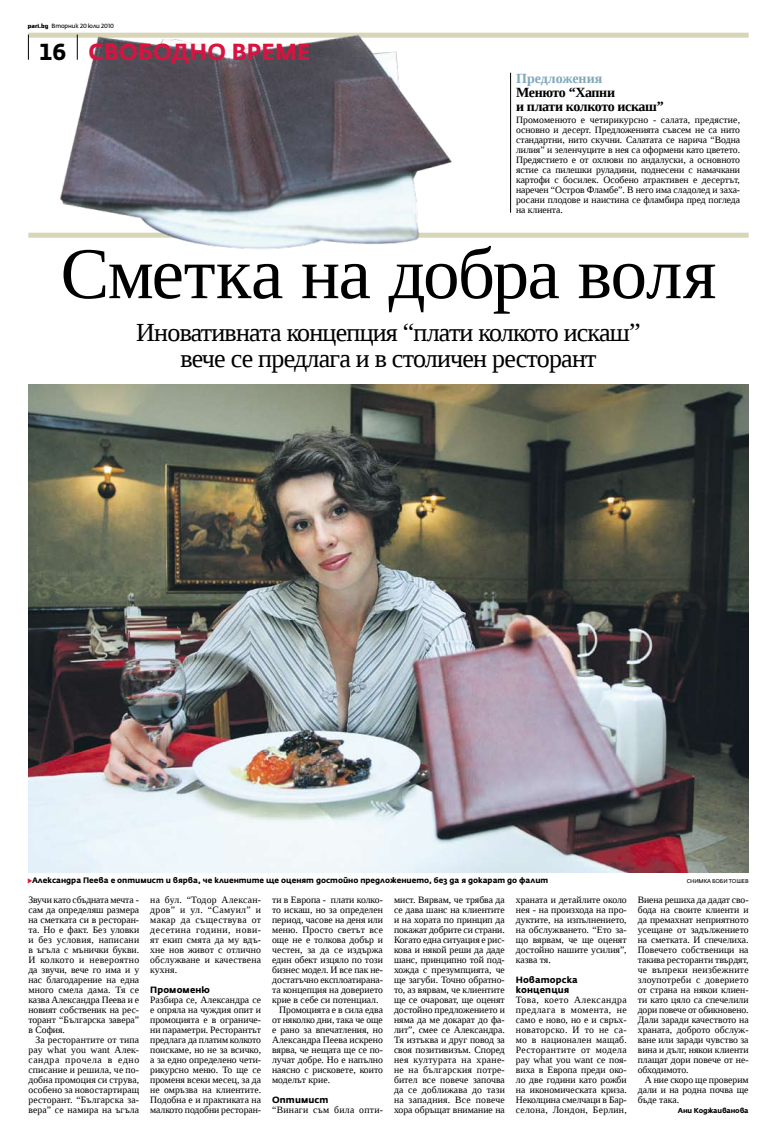
<style>
.page{position:relative;width:777px;height:1134px;background:#fff}
.page>*{position:absolute;margin:0;border:0;box-sizing:border-box;transform-origin:0 0}
.t1{font:73px "Liberation Serif";letter-spacing:-.02em;color:#000}
.t2{font:26px/26.1px "Liberation Serif";letter-spacing:-.03em;color:#000;text-align:center}
.t3{font:700 23px "Fedra Sans Alt Pro";letter-spacing:.01em;color:#d71440;scale:.96 1}
.t4{font:700 14px/14px "Liberation Serif";letter-spacing:-.025em;color:#000}
.t5{font:9.7px/10px "Liberation Serif";color:#000;text-align:justify}
.t6{font:9.7px "Liberation Serif";letter-spacing:.02em;color:#000}
.t7{font:9.7px "Liberation Serif";letter-spacing:.03em;color:#000}
.t8{font:9.7px "Liberation Serif";letter-spacing:.025em;color:#000}
.t9{font:9.7px "Liberation Serif";letter-spacing:.035em;color:#000}
.t10{font:9.7px "Liberation Serif";letter-spacing:.06em;color:#000}
.t11{font:700 9px/10px "Fedra Sans Alt Pro";letter-spacing:.015em;color:#000}
.t12{font:700 7.8px "Fedra Sans Alt Pro";color:#000}
.t13{font:700 7px "Fedra Sans Alt Pro";letter-spacing:-.02em;color:#000}
.t14{font:6px "Fedra Sans Alt Pro";letter-spacing:-.02em;color:#000}
.t15{font:5.5px "Fedra Sans Alt Pro";letter-spacing:-.02em;color:#000}
.s1{font-family:"District";font-weight:500}
.s2{color:#000}
.s3{color:#7fa8bc}
.s4{color:#d71635}
</style>
<div class="page">
<div style="left:28px;top:233px;width:720px;height:5px;background:#d8d5b9"></div>
<div style="left:28px;top:33px;width:720px;height:5px;background:#d8d5b9"></div>
<img style="left:31px;top:32px;width:464px;height:217px">
<svg style="left:28px;top:35px;width:1px;height:25px"></svg>
<svg style="left:77px;top:35px;width:1px;height:25px"></svg>
<hr style="left:510px;top:73px;width:1px;height:140px;background:#000">
<img style="left:28px;top:385px;width:720px;height:488px">
<p class="t14" style="left:28px;top:22px;width:88px"><span class="s1">pari.bg</span> Вторник 20 юли 2010</p>
<p class="t3" style="left:40px;top:37px;width:284px"><span class="s2">16</span> Свободно време</p>
<p class="t4" style="left:516px;top:71px;width:149px"><span class="s3">Предложения<br></span>Менюто “Хапни<br>и плати колкото искаш”</p>
<p class="t5" style="left:516px;top:114px;width:225px">Промоменюто е четирикурсно - салата, предястие, основно и десерт. Предложенията съвсем не са нито стандартни, нито скучни. Салатата се нарича “Водна лилия” и зеленчуците в нея са оформени като цветето.<br>Предястието е от охлюви по андалуски, а основното ястие са пилешки руладини, поднесени с намачкани картофи с босилек. Особено атрактивен е десертът, наречен “Остров Фламбе”. В него има сладолед и заха&shy;росани плодове и наистина се фламбира пред погледа на клиента.</p>
<p class="t1" style="left:61px;top:227px;width:657px">Сметка на добра воля</p>
<p class="t2" style="left:136px;top:319px;width:506px">Иновативната концепция “плати колкото искаш” вече се предлага и в столичен ресторант</p>
<p class="t12" style="left:27px;top:875px;width:523px"><span class="s4">▶</span>Александра Пеева е оптимист и вярва, че клиентите ще оценят достойно предложението, без да я докарат до фалит</p>
<p class="t15" style="left:686px;top:877px;width:63px">снимка боби тошев</p>
<p class="t5" style="left:28px;top:894px;width:112px">Звучи като сбъдната мечта -</p>
<p class="t5" style="left:28px;top:904px;width:112px">сам да определяш размера</p>
<p class="t5" style="left:28px;top:914px;width:112px">на сметката си в ресторан-</p>
<p class="t5" style="left:28px;top:924px;width:112px">та. Но е факт. Без уловки</p>
<p class="t8" style="left:28px;top:933px;width:112px">и без условия, написани</p>
<p class="t5" style="left:28px;top:944px;width:112px">в ъгъла с мънички букви.</p>
<p class="t9" style="left:28px;top:953px;width:112px">И колкото и невероятно</p>
<p class="t5" style="left:28px;top:964px;width:112px">да звучи, вече го има и у</p>
<p class="t5" style="left:28px;top:974px;width:112px">нас благодарение на една</p>
<p class="t6" style="left:28px;top:983px;width:112px">много смела дама. Тя се</p>
<p class="t5" style="left:28px;top:994px;width:112px">казва Александра Пеева и е</p>
<p class="t5" style="left:28px;top:1004px;width:112px">новият собственик на рес-</p>
<p class="t5" style="left:28px;top:1014px;width:112px">торант “Българска завера”</p>
<p class="t5" style="left:28px;top:1024px;width:38px">в София.</p>
<p class="t5" style="left:35px;top:1034px;width:105px">За ресторантите от типа</p>
<p class="t5" style="left:28px;top:1044px;width:112px">pay what you want Алек-</p>
<p class="t10" style="left:28px;top:1053px;width:112px">сандра прочела в едно</p>
<p class="t5" style="left:28px;top:1064px;width:112px">списание и решила, че по-</p>
<p class="t5" style="left:28px;top:1074px;width:112px">добна промоция си струва,</p>
<p class="t5" style="left:28px;top:1084px;width:112px">особено за новостартиращ</p>
<p class="t5" style="left:28px;top:1094px;width:112px">ресторант. “Българска за-</p>
<p class="t5" style="left:28px;top:1104px;width:112px">вера” се намира на ъгъла</p>
<p class="t5" style="left:150px;top:894px;width:112px">на бул. “Тодор Алексан&shy;дров” и ул. “Самуил” и макар да съществува от десетина години, нови&shy;ят екип смята да му вдъ&shy;хне нов живот с отлично обслужване и качествена кухня.</p>
<p class="t11" style="left:150px;top:985px;width:61px">Промоменю</p>
<p class="t5" style="left:150px;top:994px;width:112px">Разбира се, Александра се е опряла на чуждия опит и промоцията е в ограниче&shy;ни параметри. Ресторантът предлага да платим колкото поискаме, но не за всичко, а за едно определено чети&shy;рикурсно меню. То ще се променя всеки месец, за да не омръзва на клиентите.<br>Подобна е и практиката на малкото подобни ресторан-</p>
<p class="t5" style="left:272px;top:894px;width:112px">ти в Европа - плати колко-</p>
<p class="t5" style="left:272px;top:904px;width:112px">то искаш, но за определен</p>
<p class="t5" style="left:272px;top:914px;width:112px">период, часове на деня или</p>
<p class="t5" style="left:272px;top:924px;width:112px">меню. Просто светът все</p>
<p class="t5" style="left:272px;top:934px;width:112px">още не е толкова добър и</p>
<p class="t5" style="left:272px;top:944px;width:112px">честен, за да се издържа</p>
<p class="t5" style="left:272px;top:954px;width:112px">един обект изцяло по този</p>
<p class="t5" style="left:272px;top:964px;width:112px">бизнес модел. И все пак не-</p>
<p class="t5" style="left:272px;top:974px;width:112px">достатъчно експлоатирана-</p>
<p class="t5" style="left:272px;top:984px;width:112px">та концепция на доверието</p>
<p class="t5" style="left:272px;top:994px;width:108px">крие в себе си потенциал.</p>
<p class="t5" style="left:279px;top:1004px;width:105px">Промоцията е в сила едва</p>
<p class="t5" style="left:272px;top:1014px;width:112px">от няколко дни, така че още</p>
<p class="t5" style="left:272px;top:1024px;width:112px">е рано за впечатления, но</p>
<p class="t5" style="left:272px;top:1034px;width:112px">Александра Пеева искрено</p>
<p class="t5" style="left:272px;top:1044px;width:112px">вярва, че нещата ще се по-</p>
<p class="t5" style="left:272px;top:1054px;width:112px">лучат добре. Но е напълно</p>
<p class="t5" style="left:272px;top:1064px;width:112px">наясно с рисковете, които</p>
<p class="t5" style="left:272px;top:1074px;width:59px">моделът крие.</p>
<p class="t11" style="left:272px;top:1095px;width:58px">Оптимист</p>
<p class="t7" style="left:272px;top:1103px;width:112px">“Винаги съм била опти-</p>
<p class="t5" style="left:394px;top:894px;width:112px">мист. Вярвам, че трябва да се дава шанс на клиентите и на хората по принцип да покажат добрите си страни.<br>Когато една ситуация е рис&shy;кова и някой реши да даде шанс, принципно той под&shy;хожда с презумпцията, че ще загуби. Точно обратно&shy;то, аз вярвам, че клиентите ще се очароват, ще оценят достойно предложението и няма да ме докарат до фа&shy;лит”, смее се Александра.<br>Тя изтъква и друг повод за своя позитивизъм. Според нея културата на хране&shy;не на българския потре&shy;бител все повече започва да се доближава до тази на западния. Все повече хора обръщат внимание на</p>
<p class="t5" style="left:516px;top:894px;width:112px">храната и детайлите около нея - на произхода на про&shy;дуктите, на изпълнението, на обслужването. “Ето за&shy;що вярвам, че ще оценят достойно нашите усилия”, казва тя.</p>
<p class="t11" style="left:516px;top:975px;width:64px">Новаторска концепция</p>
<p class="t5" style="left:516px;top:994px;width:112px">Това, което Александра предлага в момента, не само е ново, но е и свръх&shy;новаторско. И то не са&shy;мо в национален мащаб.<br>Ресторантите от модела pay what you want се поя&shy;виха в Европа преди око&shy;ло две години като рожби на икономическата криза.<br>Нeколцина смелчаци в Бар&shy;селона, Лондон, Берлин,</p>
<p class="t5" style="left:638px;top:894px;width:112px">Виена решиха да дадат сво-</p>
<p class="t5" style="left:638px;top:904px;width:112px">бода на своите клиенти и</p>
<p class="t5" style="left:638px;top:914px;width:112px">да премахнат неприятното</p>
<p class="t5" style="left:638px;top:924px;width:112px">усещане от задължението</p>
<p class="t5" style="left:638px;top:934px;width:112px">на сметката. И спечелиха.</p>
<p class="t5" style="left:638px;top:944px;width:112px">Повечето собственици на</p>
<p class="t5" style="left:638px;top:954px;width:112px">такива ресторанти твърдят,</p>
<p class="t7" style="left:638px;top:963px;width:112px">че въпреки неизбежните</p>
<p class="t6" style="left:638px;top:973px;width:112px">злоупотреби с доверието</p>
<p class="t5" style="left:638px;top:984px;width:112px">от страна на някои клиен-</p>
<p class="t5" style="left:638px;top:994px;width:112px">ти като цяло са спечелили</p>
<p class="t5" style="left:638px;top:1004px;width:112px">дори повече от обикновено.</p>
<p class="t5" style="left:638px;top:1014px;width:112px">Дали заради качеството на</p>
<p class="t5" style="left:638px;top:1024px;width:112px">храната, доброто обслуж-</p>
<p class="t5" style="left:638px;top:1034px;width:112px">ване или заради чувство за</p>
<p class="t5" style="left:638px;top:1044px;width:112px">вина и дълг, някои клиенти</p>
<p class="t5" style="left:638px;top:1054px;width:112px">плащат дори повече от не-</p>
<p class="t5" style="left:638px;top:1064px;width:52px">обходимото.</p>
<p class="t5" style="left:645px;top:1074px;width:105px">А ние скоро ще проверим</p>
<p class="t5" style="left:638px;top:1084px;width:112px">дали и на родна почва ще</p>
<p class="t5" style="left:638px;top:1094px;width:43px">бъде така.</p>
<p class="t13" style="left:678px;top:1106px;width:72px">Ани Коджаиванова</p>
</div>
